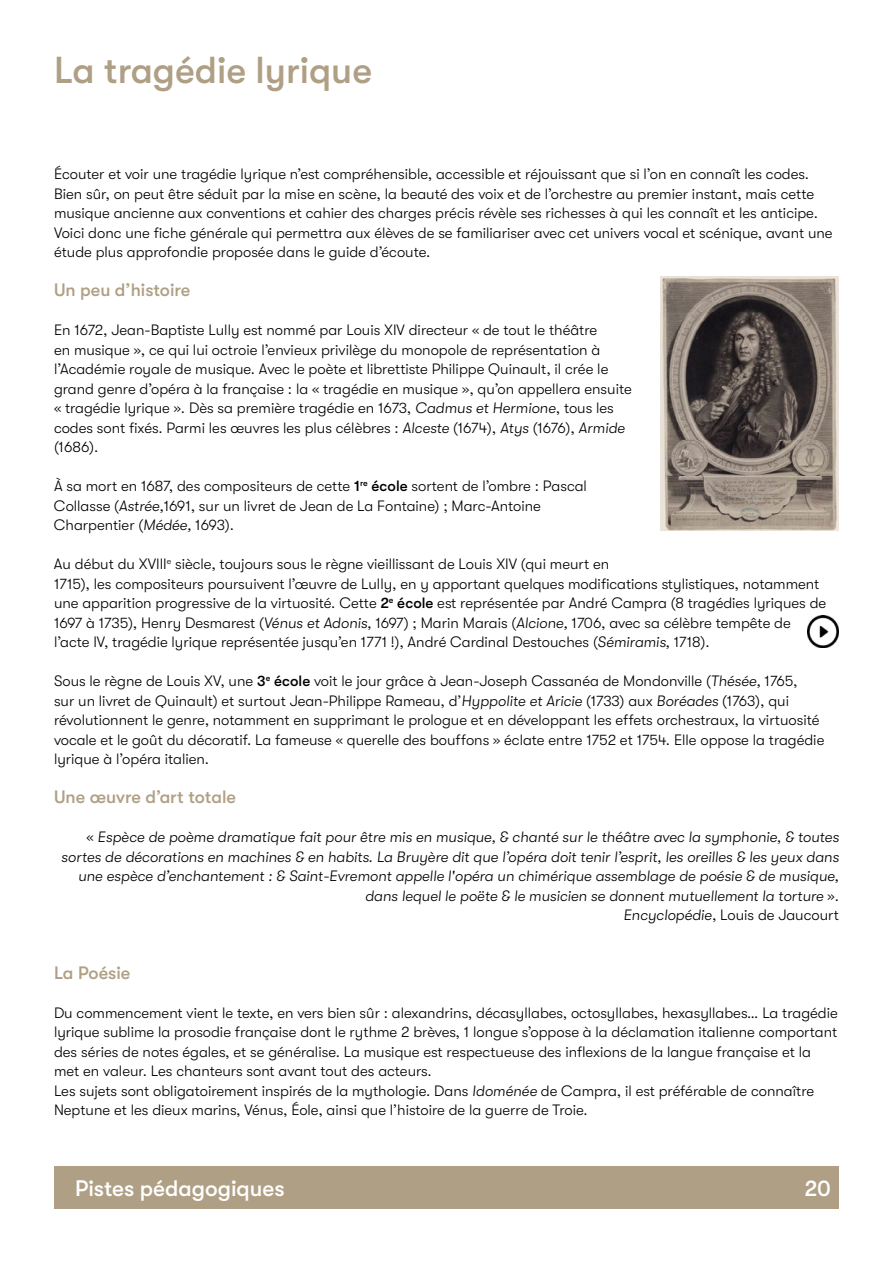
<style>
.page{position:relative;width:893px;height:1263px;background:#fff}
.page>*{position:absolute;margin:0;border:0;box-sizing:border-box;transform-origin:0 0}
.t1{font:500 37.5px "GT Walsheim";color:#af9f84}
.t2{font:500 22.5px "GT Walsheim";color:#fff}
.t3{font:500 18px "GT Walsheim";color:#af9f84}
.t4{font:300 15px/19.5px "GT Walsheim";color:#000}
.t5{font:italic 300 15px/19.5px "GT Walsheim";color:#000;text-align:right}
.s1{font-style:italic}
.s2{font-weight:500}
.s3{font-style:normal}
</style>
<div class="page">
<div style="left:54px;top:1166px;width:785px;height:43px;background:#af9f84"></div>
<img style="left:661px;top:277px;width:178px;height:253px">
<img style="left:807px;top:615px;width:32px;height:32px">
<h1 class="t1" style="left:54px;top:49px;width:320px">La tragédie lyrique</h1>
<p class="t4" style="left:54px;top:164px;width:780px">Écouter et voir une tragédie lyrique n’est compréhensible, accessible et réjouissant que si l’on en connaît les codes.<br>Bien sûr, on peut être séduit par la mise en scène, la beauté des voix et de l’orchestre au premier instant, mais cette musique ancienne aux conventions et cahier des charges précis révèle ses richesses à qui les connaît et les anticipe.<br>Voici donc une fiche générale qui permettra aux élèves de se familiariser avec cet univers vocal et scénique, avant une étude plus approfondie proposée dans le guide d’écoute.</p>
<p class="t3" style="left:54px;top:280px;width:138px">Un peu d’histoire</p>
<p class="t4" style="left:54px;top:320px;width:579px">En 1672, Jean-Baptiste Lully est nommé par Louis XIV directeur « de tout le théâtre<br>en musique », ce qui lui octroie l’envieux privilège du monopole de représentation à l’Académie royale de musique. Avec le poète et librettiste Philippe Quinault, il crée le grand genre d’opéra à la française : la « tragédie en musique », qu’on appellera ensuite « tragédie lyrique ». Dès sa première tragédie en 1673, <span class="s1">Cadmus et Hermione</span>, tous les codes sont fixés. Parmi les œuvres les plus célèbres : <span class="s1">Alceste</span> (1674), <span class="s1">Atys</span> (1676), <span class="s1">Armide </span>(1686).</p>
<p class="t4" style="left:54px;top:476px;width:534px">À sa mort en 1687, des compositeurs de cette <span class="s2">1</span><sup>re</sup> <span class="s2">école</span> sortent de l’ombre : Pascal<br>Collasse (<span class="s1">Astrée,</span>1691, sur un livret de Jean de La Fontaine) ; Marc-Antoine<br>Charpentier (<span class="s1">Médée,</span> 1693).</p>
<p class="t4" style="left:54px;top:554px;width:774px">Au début du XVIII<sup>e</sup> siècle, toujours sous le règne vieillissant de Louis XIV (qui meurt en<br>1715), les compositeurs poursuivent l’œuvre de Lully, en y apportant quelques modifications stylistiques, notamment une apparition progressive de la virtuosité. Cette <span class="s2">2</span><sup>e</sup> <span class="s2">école</span> est représentée par André Campra (8 tragédies lyriques de 1697 à 1735), Henry Desmarest (<span class="s1">Vénus et Adonis,</span> 1697) ; Marin Marais (<span class="s1">Alcione,</span> 1706, avec sa célèbre tempête de l’acte IV, tragédie lyrique représentée jusqu’en 1771 !), André Cardinal Destouches (<span class="s1">Sémiramis,</span> 1718).</p>
<p class="t4" style="left:54px;top:671px;width:772px">Sous le règne de Louis XV, une <span class="s2">3</span><sup>e</sup> <span class="s2">école</span> voit le jour grâce à Jean-Joseph Cassanéa de Mondonville (<span class="s1">Thésée,</span> 1765,<br>sur un livret de Quinault) et surtout Jean-Philippe Rameau, d’<span class="s1">Hyppolite et Aricie</span> (1733) aux <span class="s1">Boréades</span> (1763), qui révolutionnent le genre, notamment en supprimant le prologue et en développant les effets orchestraux, la virtuosité vocale et le goût du décoratif. La fameuse « querelle des bouffons » éclate entre 1752 et 1754. Elle oppose la tragédie lyrique à l’opéra italien.</p>
<p class="t3" style="left:54px;top:787px;width:183px">Une œuvre d’art totale</p>
<p class="t5" style="left:61px;top:827px;width:779px"><span class="s3">«</span> Espèce de poème dramatique fait pour être mis en musique, &amp; chanté sur le théâtre avec la symphonie, &amp; toutes sortes de décorations en machines &amp; en habits. La Bruyère dit que l’opéra doit tenir l’esprit, les oreilles &amp; les yeux dans une espèce d’enchantement : &amp; Saint-Evremont appelle l'opéra un chimérique assemblage de poésie &amp; de musique, dans lequel le poëte &amp; le musicien se donnent mutuellement la torture <span class="s3">».<br></span>Encyclopédie<span class="s3">, Louis de Jaucourt</span></p>
<p class="t3" style="left:54px;top:962px;width:78px">La Poésie</p>
<p class="t4" style="left:54px;top:1003px;width:785px">Du commencement vient le texte, en vers bien sûr : alexandrins, décasyllabes, octosyllabes, hexasyllabes… La tragédie lyrique sublime la prosodie française dont le rythme 2 brèves, 1 longue s’oppose à la déclamation italienne comportant des séries de notes égales, et se généralise. La musique est respectueuse des inflexions de la langue française et la met en valeur. Les chanteurs sont avant tout des acteurs.<br>Les sujets sont obligatoirement inspirés de la mythologie. Dans <span class="s1">Idoménée</span> de Campra, il est préférable de connaître Neptune et les dieux marins, Vénus, Éole, ainsi que l’histoire de la guerre de Troie.</p>
<h2 class="t2" style="left:75px;top:1176px;width:211px">Pistes pédagogiques</h2>
<h2 class="t2" style="left:804px;top:1176px;width:28px">20</h2>
</div>
